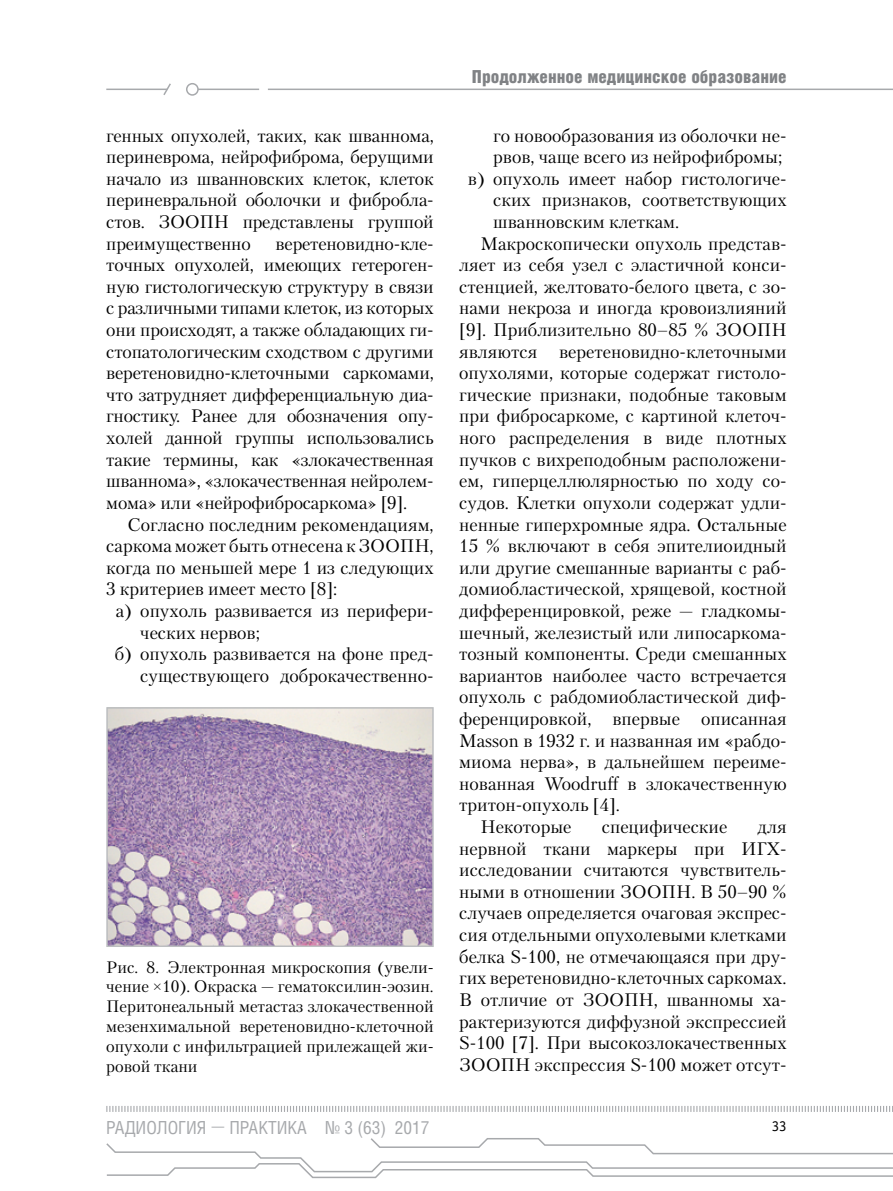
<style>
.page{position:relative;width:893px;height:1191px;background:#fff}
.page>*{position:absolute;margin:0;border:0;box-sizing:border-box;transform-origin:0 0}
.t1{font:18px/21.6px "Petersburg C";color:#000;text-align:justify}
.t2{font:900 18px "Helios Cond";color:#808285}
.t3{font:18px "Helios Cond";color:#a7a9ac}
.t4{font:16.5px/19.8px "Petersburg C";color:#000;text-align:justify}
.t5{font:15px "Officina Sans C";color:#000}
.s1{font-family:"Times New Roman"}
.s2{font-family:"Petersburg C";font-weight:700}
</style>
<div class="page">
<svg style="left:106px;top:1106px;width:787px;height:6px"></svg>
<hr style="left:268px;top:89px;width:625px;height:1px;background:#a7a9ac">
<hr style="left:198px;top:89px;width:61px;height:1px;background:#a7a9ac">
<div style="left:186px;top:83px;width:13px;height:13px;border:2px solid #a7a9ac;border-radius:50%"></div>
<hr style="left:106px;top:89px;width:61px;height:1px;background:#a7a9ac">
<svg style="left:162px;top:83px;width:9px;height:12px"></svg>
<svg style="left:106px;top:1138px;width:787px;height:40px"></svg>
<img style="left:109px;top:710px;width:322px;height:234px">
<div style="left:106px;top:707px;width:328px;height:240px;border:2px solid #bcbec0"></div>
<p class="t1" style="left:106px;top:124px;width:329px">генных опухолей, таких, как шваннома, периневрома, нейрофиброма, берущими начало из шванновских клеток, клеток периневральной оболочки и фибробла&shy;стов. ЗООПН представлены группой преимущественно</p>
<p class="t1" style="left:106px;top:232px;width:329px;text-indent:169px">веретеновидно-кле&shy;точных опухолей, имеющих гетероген&shy;ную гистологическую структуру в связи с различными типами клеток, из которых они происходят, а также обладающих ги&shy;стопатологическим сходством с другими веретеновидно-клеточными саркомами, что затрудняет дифференциальную диа&shy;гностику. Ранее для обозначения опу&shy;холей данной группы использовались такие термины, как «злокачественная шваннома», «злокачественная нейролем&shy;мома» или «нейрофибросаркома» [9].</p>
<p class="t1" style="left:128px;top:513px;width:308px">Согласно последним рекомендациям,</p>
<p class="t1" style="left:106px;top:535px;width:329px">саркома может быть отнесена к ЗООПН,</p>
<p class="t1" style="left:106px;top:556px;width:329px">когда по меньшей мере 1 из следующих</p>
<p class="t1" style="left:106px;top:578px;width:232px">3 критериев имеет место [8]:</p>
<p class="t1" style="left:116px;top:599px;width:319px">а) опухоль развивается из перифери-</p>
<p class="t1" style="left:140px;top:621px;width:121px">ческих нервов;</p>
<p class="t1" style="left:115px;top:643px;width:321px">б) опухоль развивается на фоне пред-</p>
<p class="t1" style="left:140px;top:664px;width:295px">существующего доброкачественно-</p>
<p class="t4" style="left:106px;top:956px;width:329px">Рис. 8. Электронная микроскопия (увели&shy;чение <span class="s1">×</span>10). Окраска — гематоксилин-эозин.<br>Перитонеальный метастаз злокачественной мезенхимальной веретеновидно-клеточной опухоли с инфильтрацией прилежащей жи&shy;ровой ткани</p>
<p class="t2" style="left:472px;top:66px;width:316px">Продолженное медицинское образование</p>
<p class="t1" style="left:493px;top:124px;width:295px">го новообразования из оболочки не-</p>
<p class="t1" style="left:493px;top:146px;width:290px">рвов, чаще всего из нейрофибромы;</p>
<p class="t1" style="left:468px;top:167px;width:320px">в) опухоль имеет набор гистологиче-</p>
<p class="t1" style="left:493px;top:189px;width:295px">ских признаков, соответствующих</p>
<p class="t1" style="left:493px;top:211px;width:188px">шванновским клеткам.</p>
<p class="t1" style="left:480px;top:232px;width:308px">Макроскопически опухоль представ-</p>
<p class="t1" style="left:459px;top:254px;width:329px">ляет из себя узел с эластичной конси-</p>
<p class="t1" style="left:459px;top:275px;width:329px">стенцией, желтовато-белого цвета, с зо-</p>
<p class="t1" style="left:459px;top:297px;width:329px">нами некроза и иногда кровоизлияний</p>
<p class="t1" style="left:459px;top:319px;width:329px">[9]. Приблизительно 80–85 % ЗООПН</p>
<p class="t1" style="left:459px;top:340px;width:329px">являются веретеновидно-клеточными</p>
<p class="t1" style="left:459px;top:362px;width:329px">опухолями, которые содержат гистоло-</p>
<p class="t1" style="left:459px;top:383px;width:329px">гические признаки, подобные таковым</p>
<p class="t1" style="left:459px;top:405px;width:329px">при фибросаркоме, с картиной клеточ-</p>
<p class="t1" style="left:459px;top:427px;width:329px">ного распределения в виде плотных</p>
<p class="t1" style="left:459px;top:448px;width:329px">пучков с вихреподобным расположени-</p>
<p class="t1" style="left:459px;top:470px;width:329px">ем, гиперцеллюлярностью по ходу со-</p>
<p class="t1" style="left:459px;top:491px;width:329px">судов. Клетки опухоли содержат удли-</p>
<p class="t1" style="left:459px;top:513px;width:329px">ненные гиперхромные ядра. Остальные</p>
<p class="t1" style="left:459px;top:535px;width:329px">15 % включают в себя эпителиоидный</p>
<p class="t1" style="left:459px;top:556px;width:329px">или другие смешанные варианты с раб-</p>
<p class="t1" style="left:459px;top:578px;width:329px">домиобластической, хрящевой, костной</p>
<p class="t1" style="left:459px;top:599px;width:329px">дифференцировкой, реже — гладкомы-</p>
<p class="t1" style="left:459px;top:621px;width:329px">шечный, железистый или липосаркома-</p>
<p class="t1" style="left:459px;top:643px;width:329px">тозный компоненты. Среди смешанных</p>
<p class="t1" style="left:459px;top:664px;width:329px">вариантов наиболее часто встречается</p>
<p class="t1" style="left:459px;top:686px;width:329px">опухоль с рабдомиобластической диф-</p>
<p class="t1" style="left:459px;top:707px;width:329px">ференцировкой, впервые описанная</p>
<p class="t1" style="left:459px;top:729px;width:329px">Masson в 1932 г. и названная им «рабдо-</p>
<p class="t1" style="left:459px;top:751px;width:329px">миома нерва», в дальнейшем переиме-</p>
<p class="t1" style="left:459px;top:772px;width:329px">нованная Woodruff в злокачественную</p>
<p class="t1" style="left:459px;top:794px;width:162px">тритон-опухоль [4].</p>
<p class="t1" style="left:480px;top:815px;width:92px">Некоторые</p>
<p class="t1" style="left:602px;top:815px;width:127px">специфические</p>
<p class="t1" style="left:459px;top:815px;width:329px;text-indent:298px">для нервной ткани маркеры при ИГХ&shy;исследовании считаются чувствитель&shy;ными в отношении ЗООПН. В 50–90 % случаев определяется очаговая экспрес&shy;сия отдельными опухолевыми клетками белка S-100, не отмечающаяся при дру&shy;гих веретеновидно-клеточных саркомах.<br>В отличие от ЗООПН, шванномы ха&shy;рактеризуются диффузной экспрессией S-100 [7]. При высокозлокачественных ЗООПН экспрессия S-100 может отсут-</p>
<p class="t3" style="left:106px;top:1116px;width:325px">РАДИОЛОГИЯ <span class="s2">—</span> ПРАКТИКА № 3 (63) 2017</p>
<p class="t5" style="left:772px;top:1117px;width:16px">33</p>
</div>
